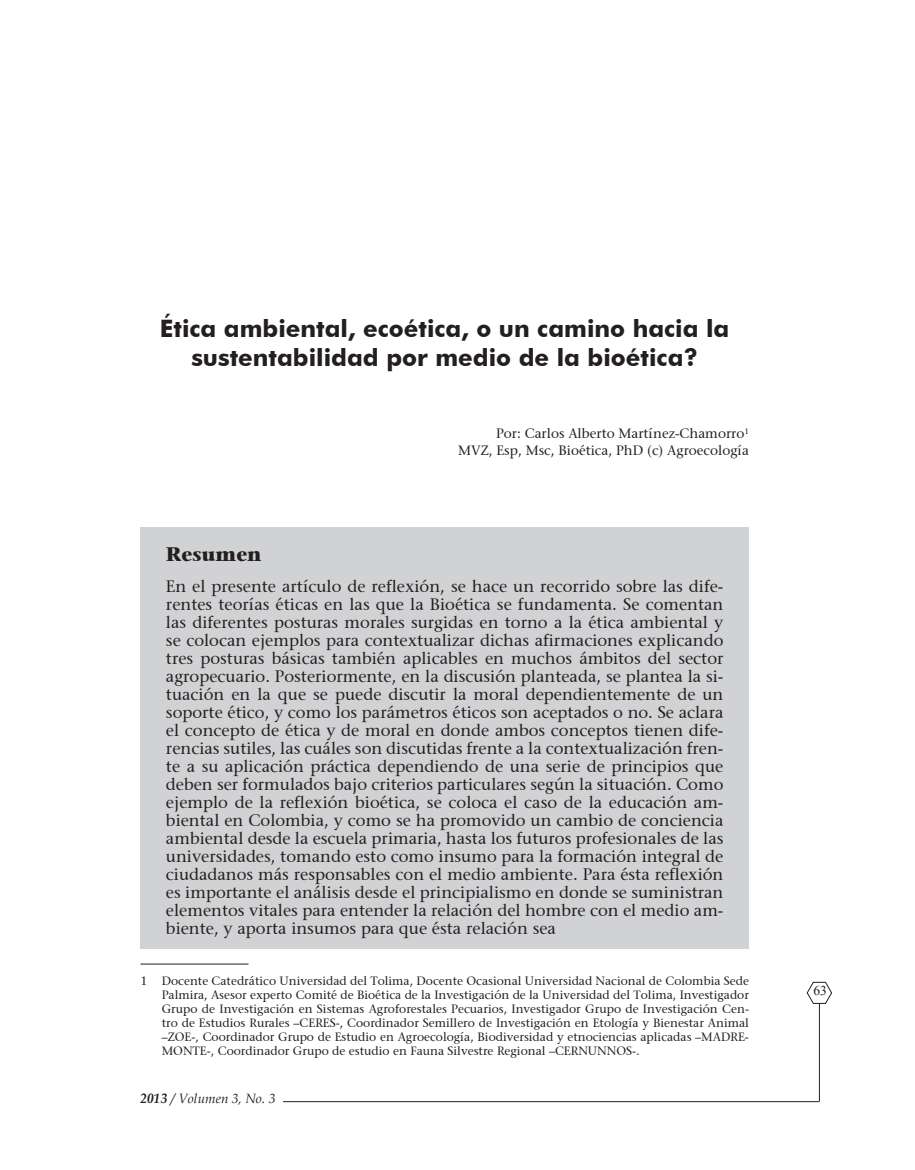
<style>
.page{position:relative;width:915px;height:1170px;background:#fff}
.page>*{position:absolute;margin:0;border:0;box-sizing:border-box;transform-origin:0 0}
.t1{font:700 24px/28.5px "Futura BT";color:#231f20;text-align:center}
.t2{font:700 19.5px "Mesouran Serif Black S Si";color:#231f20}
.t3{font:16.5px/18px "Mesouran Serif S Si";color:#231f20;text-align:justify}
.t4{font:13.5px/16.5px "Mesouran Serif S Si";color:#231f20;text-align:right}
.t5{font:italic 13.5px "Book Antiqua";color:#231f20}
.t6{font:13.5px "Times New Roman";color:#231f20}
.t7{font:12px/14px "Mesouran Serif S Si";color:#231f20;text-align:justify}
.s1{font-weight:700}
</style>
<div class="page">
<hr style="left:283px;top:1101px;width:536px;height:1px;background:#231f20">
<hr style="left:818px;top:1003px;width:1px;height:98px;background:#231f20">
<svg style="left:806px;top:981px;width:25px;height:22px"></svg>
<div style="left:140px;top:527px;width:608px;height:421px;background:#d1d2d4"></div>
<hr style="left:140px;top:963px;width:108px;height:1px;background:#231f20">
<h1 class="t1" style="left:160px;top:314px;width:571px">Ética ambiental, ecoética, o un camino hacia la sustentabilidad por medio de la bioética?</h1>
<p class="t4" style="left:458px;top:425px;width:292px">Por: Carlos Alberto Martínez-Chamorro<sup>1<br></sup>MVZ, Esp, Msc, Bioética, PhD (c) Agroecología</p>
<p class="t2" style="left:166px;top:541px;width:97px">Resumen</p>
<p class="t3" style="left:166px;top:576px;width:559px">En el presente artículo de reflexión, se hace un recorrido sobre las dife&shy;rentes teorías éticas en las que la Bioética se fundamenta. Se comentan las diferentes posturas morales surgidas en torno a la ética ambiental y se colocan ejemplos para contextualizar dichas afirmaciones explicando tres posturas básicas también aplicables en muchos ámbitos del sector agropecuario. Posteriormente, en la discusión planteada, se plantea la si&shy;tuación en la que se puede discutir la moral dependientemente de un soporte ético, y como los parámetros éticos son aceptados o no. Se aclara el concepto de ética y de moral en donde ambos conceptos tienen dife&shy;rencias sutiles, las cuáles son discutidas frente a la contextualización fren&shy;te a su aplicación práctica dependiendo de una serie de principios que deben ser formulados bajo criterios particulares según la situación. Como ejemplo de la reflexión bioética, se coloca el caso de la educación am&shy;biental en Colombia, y como se ha promovido un cambio de conciencia ambiental desde la escuela primaria, hasta los futuros profesionales de las universidades, tomando esto como insumo para la formación integral de ciudadanos más responsables con el medio ambiente. Para ésta reflexión es importante el análisis desde el principialismo en donde se suministran elementos vitales para entender la relación del hombre con el medio am&shy;biente, y aporta insumos para que ésta relación sea</p>
<p class="t7" style="left:162px;top:973px;width:588px;text-indent:-21px">1 Docente Catedrático Universidad del Tolima, Docente Ocasional Universidad Nacional de Colombia Sede Palmira, Asesor experto Comité de Bioética de la Investigación de la Universidad del Tolima, Investigador Grupo de Investigación en Sistemas Agroforestales Pecuarios, Investigador Grupo de Investigación Cen&shy;tro de Estudios Rurales –CERES-, Coordinador Semillero de Investigación en Etología y Bienestar Animal –ZOE-, Coordinador Grupo de Estudio en Agroecología, Biodiversidad y etnociencias aplicadas –MADRE-MONTE-, Coordinador Grupo de estudio en Fauna Silvestre Regional –CERNUNNOS-.</p>
<p class="t5" style="left:140px;top:1088px;width:136px"><span class="s1">2013</span> / Volumen 3, No. 3</p>
<p class="t6" style="left:813px;top:981px;width:15px">63</p>
</div>
